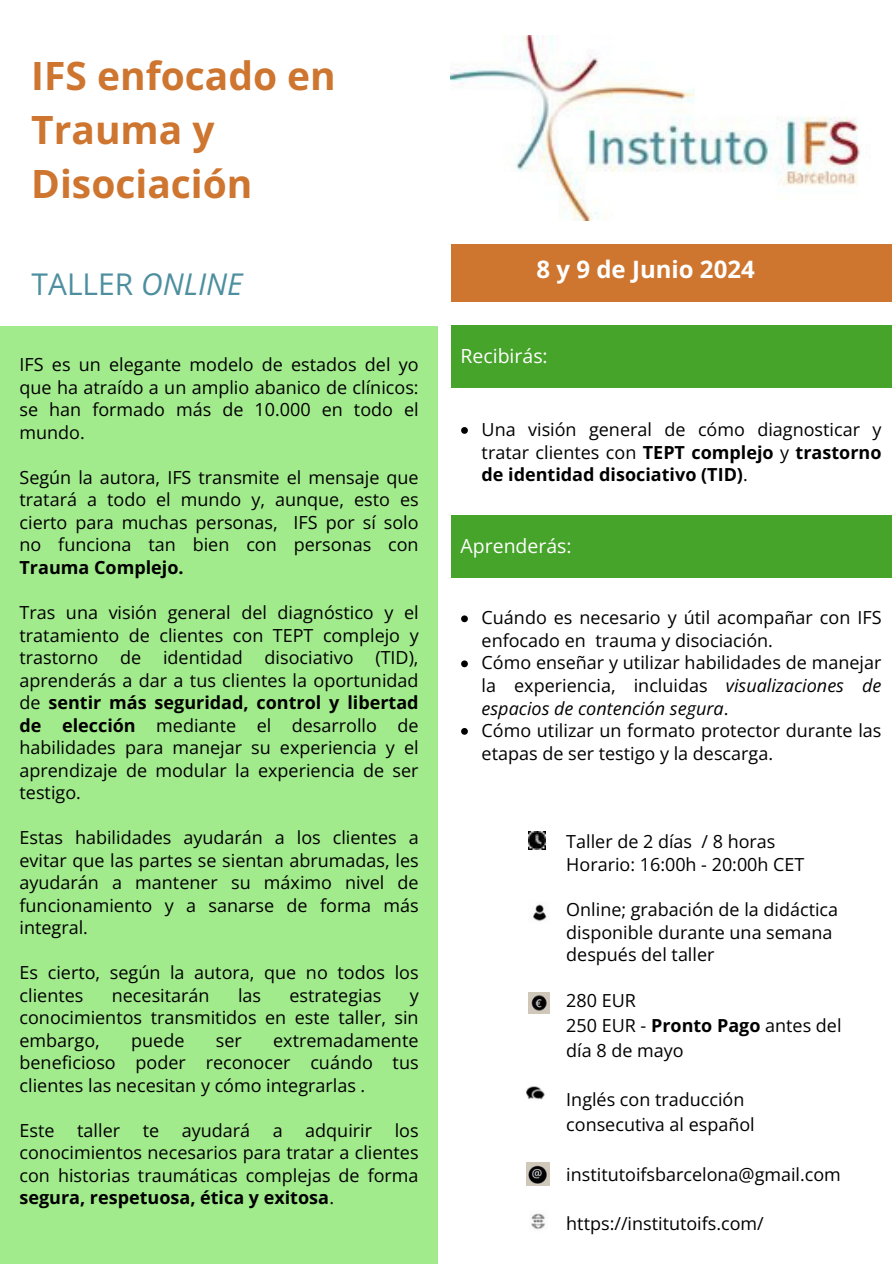
<style>
.page{position:relative;width:893px;height:1264px;background:#fff}
.page>*{position:absolute;margin:0;border:0;box-sizing:border-box;transform-origin:0 0}
.t1{font:700 38.85px/54px "Open Sans";color:#ce752f}
.t2{font:30px "Open Sans";color:#4d8f9f}
.t3{font:700 24px "Open Sans";color:#fff}
.t4{font:19.5px "Open Sans";color:#fff}
.t5{font:18px/22.5px "Open Sans";color:#000;text-align:justify}
.s1{font-style:italic}
.s2{font-weight:700}
</style>
<div class="page">
<img style="left:528px;top:992px;width:21px;height:21px">
<img style="left:528px;top:831px;width:17px;height:18px">
<img style="left:451px;top:36px;width:409px;height:184px">
<img style="left:533px;top:903px;width:14px;height:18px">
<img style="left:531px;top:1213px;width:14px;height:17px">
<img style="left:526px;top:1086px;width:19px;height:14px">
<img style="left:526px;top:1162px;width:23px;height:23px">
<div style="left:451px;top:326px;width:440px;height:62px;background:#46a42a"></div>
<div style="left:451px;top:515px;width:440px;height:63px;background:#46a42a"></div>
<div style="left:0;top:326px;width:438px;height:937px;background:#a2eb8c"></div>
<div style="left:451px;top:244px;width:440px;height:58px;background:#ce752f"></div>
<svg style="left:461px;top:427px;width:7px;height:7px"></svg>
<svg style="left:461px;top:615px;width:7px;height:7px"></svg>
<svg style="left:461px;top:660px;width:7px;height:7px"></svg>
<svg style="left:461px;top:728px;width:7px;height:6px"></svg>
<p class="t1" style="left:31px;top:48px;width:306px">IFS enfocado en<br>Trauma y<br>Disociación</p>
<p class="t2" style="left:32px;top:262px;width:213px">TALLER <span class="s1">ONLINE</span></p>
<p class="t5" style="left:20px;top:353px;width:400px">IFS es un elegante modelo de estados del yo que ha atraído a un amplio abanico de clínicos: se han formado más de 10.000 en todo el mundo.</p>
<p class="t5" style="left:20px;top:465px;width:400px">Según la autora, IFS transmite el mensaje que tratará a todo el mundo y, aunque, esto es cierto para muchas personas, IFS por sí solo no funciona tan bien con personas con <span class="s2">Trauma Complejo.</span></p>
<p class="t5" style="left:20px;top:600px;width:400px">Tras una visión general del diagnóstico y el tratamiento de clientes con TEPT complejo y trastorno de identidad disociativo (TID), aprenderás a dar a tus clientes la oportunidad de <span class="s2">sentir más seguridad, control y libertad de elección</span> mediante el desarrollo de habilidades para manejar su experiencia y el aprendizaje de modular la experiencia de ser testigo.</p>
<p class="t5" style="left:20px;top:825px;width:400px">Estas habilidades ayudarán a los clientes a evitar que las partes se sientan abrumadas, les ayudarán a mantener su máximo nivel de funcionamiento y a sanarse de forma más integral.</p>
<p class="t5" style="left:20px;top:960px;width:400px">Es cierto, según la autora, que no todos los clientes</p>
<p class="t5" style="left:112px;top:983px;width:99px">necesitarán</p>
<p class="t5" style="left:238px;top:983px;width:25px">las</p>
<p class="t5" style="left:289px;top:983px;width:93px">estrategias</p>
<p class="t5" style="left:20px;top:983px;width:400px;text-indent:390px">y conocimientos transmitidos en este taller, sin embargo,</p>
<p class="t5" style="left:20px;top:1028px;width:400px;text-indent:253px">extremadamente beneficioso poder reconocer cuándo tus clientes las necesitan y cómo integrarlas .</p>
<p class="t5" style="left:20px;top:1118px;width:37px">Este</p>
<p class="t5" style="left:77px;top:1118px;width:44px">taller</p>
<p class="t5" style="left:143px;top:1118px;width:18px">te</p>
<p class="t5" style="left:182px;top:1118px;width:70px">ayudará</p>
<p class="t5" style="left:273px;top:1118px;width:11px">a</p>
<p class="t5" style="left:305px;top:1118px;width:68px">adquirir</p>
<p class="t5" style="left:131px;top:1028px;width:55px">puede</p>
<p class="t5" style="left:216px;top:1028px;width:28px">ser</p>
<p class="t5" style="left:20px;top:1118px;width:400px;text-indent:375px">los conocimientos necesarios para tratar a clientes con historias traumáticas complejas de forma <span class="s2">segura, respetuosa, ética y exitosa</span>.</p>
<p class="t3" style="left:536px;top:253px;width:220px">8 y 9 de Junio 2024</p>
<p class="t4" style="left:460px;top:342px;width:89px">Recibirás:</p>
<p class="t5" style="left:481px;top:418px;width:401px">Una visión general de cómo diagnosticar y tratar clientes con <span class="s2">TEPT complejo</span> y <span class="s2">trastorno de identidad disociativo (TID)</span>.</p>
<p class="t4" style="left:460px;top:532px;width:112px">Aprenderás:</p>
<p class="t5" style="left:481px;top:606px;width:401px">Cuándo es necesario y útil acompañar con IFS enfocado en trauma y disociación.</p>
<p class="t5" style="left:481px;top:651px;width:401px">Cómo enseñar y utilizar habilidades de manejar la experiencia, incluidas <span class="s1">visualizaciones de espacios de contención segura</span>.</p>
<p class="t5" style="left:481px;top:718px;width:401px">Cómo utilizar un formato protector durante las etapas de ser testigo y la descarga.</p>
<p class="t5" style="left:566px;top:830px;width:211px">Taller de 2 días / 8 horas</p>
<p class="t5" style="left:566px;top:852px;width:240px">Horario: 16:00h - 20:00h CET</p>
<p class="t5" style="left:566px;top:897px;width:273px;text-align:left">Online; grabación de la didáctica disponible durante una semana después del taller</p>
<p class="t5" style="left:566px;top:988px;width:71px">280 EUR</p>
<p class="t5" style="left:566px;top:1012px;width:277px;line-height:24.8px">250 EUR - <span class="s2">Pronto Pago</span> antes del día 8 de mayo</p>
<p class="t5" style="left:566px;top:1086px;width:190px;line-height:24.8px">Inglés con traducción consecutiva al español</p>
<p class="t5" style="left:566px;top:1162px;width:276px">institutoifsbarcelona@gmail.com</p>
<p class="t5" style="left:566px;top:1211px;width:199px">https://institutoifs.com/</p>
</div>
